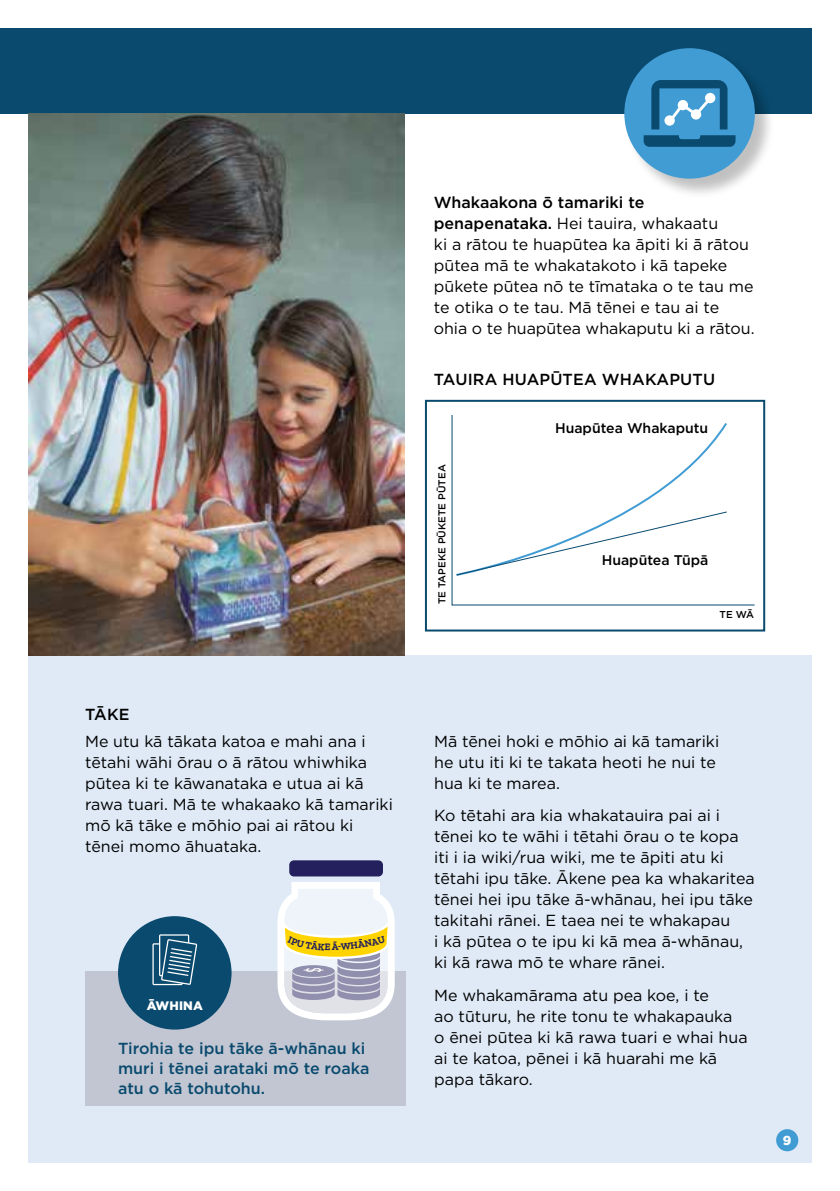
<style>
.page{position:relative;width:840px;height:1191px;background:#fff}
.page>*{position:absolute;margin:0;border:0;box-sizing:border-box;transform-origin:0 0}
.t1{font:16px/21px "Gotham";color:#000}
.t2{font:500 16px/20px "Gotham";color:#094a6e}
.t3{font:500 16px "Gotham";letter-spacing:.01em;color:#000}
.t4{font:500 14px "Gotham";color:#000}
.t5{font:900 13px "Gotham";color:#fff}
.t6{font:900 12.4px "Gotham";letter-spacing:.01em;color:#fff}
.t7{font:500 10px "Gotham";color:#000}
.s1{font-weight:500}
</style>
<div class="page">
<div style="left:0;top:28px;width:811px;height:85px;background:#094a6e"></div>
<div style="left:28px;top:655px;width:783px;height:507px;background:#dfeaf6"></div>
<div style="left:624px;top:49px;width:151px;height:150px;background:#000;opacity:.25"></div>
<div style="left:624px;top:48px;width:130px;height:131px;background:#419cd4;border-radius:50%"></div>
<svg style="left:643px;top:135px;width:92px;height:12px"></svg>
<svg style="left:651px;top:80px;width:76px;height:49px"></svg>
<div style="left:85px;top:971px;width:320px;height:135px;background:#c2c6d2"></div>
<img style="left:28px;top:113px;width:377px;height:542px">
<div style="left:424px;top:400px;width:340px;height:231px;border:2px solid #094a6e"></div>
<svg style="left:451px;top:415px;width:304px;height:191px"></svg>
<svg style="left:454px;top:421px;width:274px;height:156px"></svg>
<svg style="left:455px;top:511px;width:272px;height:65px"></svg>
<div style="left:118px;top:916px;width:113px;height:113px;background:#094a6e;border-radius:50%"></div>
<svg style="left:152px;top:934px;width:45px;height:51px"></svg>
<div style="left:775px;top:1129px;width:22px;height:22px;background:#419cd4;border-radius:50%"></div>
<svg style="left:277px;top:860px;width:117px;height:160px"></svg>
<p class="t3" style="left:85px;top:704px;width:46px">TĀKE</p>
<p class="t1" style="left:85px;top:730px;width:309px">Me utu kā tākata katoa e mahi ana i tētahi wāhi ōrau o ā rātou whiwhika pūtea ki te kāwanataka e utua ai kā rawa tuari. Mā te whakaako kā tamariki mō kā tāke e mōhio pai ai rātou ki tēnei momo āhuataka.</p>
<p class="t6" style="left:147px;top:997px;width:57px">ĀWHINA</p>
<p class="t2" style="left:118px;top:1037px;width:253px">Tirohia te ipu tāke ā-whānau ki muri i tēnei arataki mō te roaka atu o kā tohutohu.</p>
<p class="t1" style="left:433px;top:192px;width:322px"><span class="s1">Whakaakona ō tamariki te penapenataka.</span> Hei tauira, whakaatu<br>ki a rātou te huapūtea ka āpiti ki ā rātou pūtea mā te whakatakoto i kā tapeke pūkete pūtea nō te tīmataka o te tau me te otika o te tau. Mā tēnei e tau ai te ohia o te huapūtea whakaputu ki a rātou.</p>
<p class="t3" style="left:433px;top:369px;width:283px">TAUIRA HUAPŪTEA WHAKAPUTU</p>
<p class="t4" style="left:554px;top:419px;width:155px">Huapūtea Whakaputu</p>
<p class="t7" style="left:435px;top:604px;width:141px;rotate:-90deg">TE TAPEKE PŪKETE PŪTEA</p>
<p class="t4" style="left:601px;top:551px;width:108px">Huapūtea Tūpā</p>
<p class="t7" style="left:719px;top:607px;width:36px">TE WĀ</p>
<p class="t1" style="left:434px;top:730px;width:286px">Mā tēnei hoki e mōhio ai kā tamariki he utu iti ki te takata heoti he nui te hua ki te marea.</p>
<p class="t1" style="left:434px;top:805px;width:322px">Ko tētahi ara kia whakatauira pai ai i tēnei ko te wāhi i tētahi ōrau o te kopa iti i ia wiki/rua wiki, me te āpiti atu ki tētahi ipu tāke. Ākene pea ka whakaritea tēnei hei ipu tāke ā-whānau, hei ipu tāke takitahi rānei. E taea nei te whakapau<br>i kā pūtea o te ipu ki kā mea ā-whānau, ki kā rawa mō te whare rānei.</p>
<p class="t1" style="left:434px;top:984px;width:315px">Me whakamārama atu pea koe, i te<br>ao tūturu, he rite tonu te whakapauka<br>o ēnei pūtea ki kā rawa tuari e whai hua ai te katoa, pēnei i kā huarahi me kā papa tākaro.</p>
<p class="t5" style="left:782px;top:1131px;width:10px">9</p>
</div>
